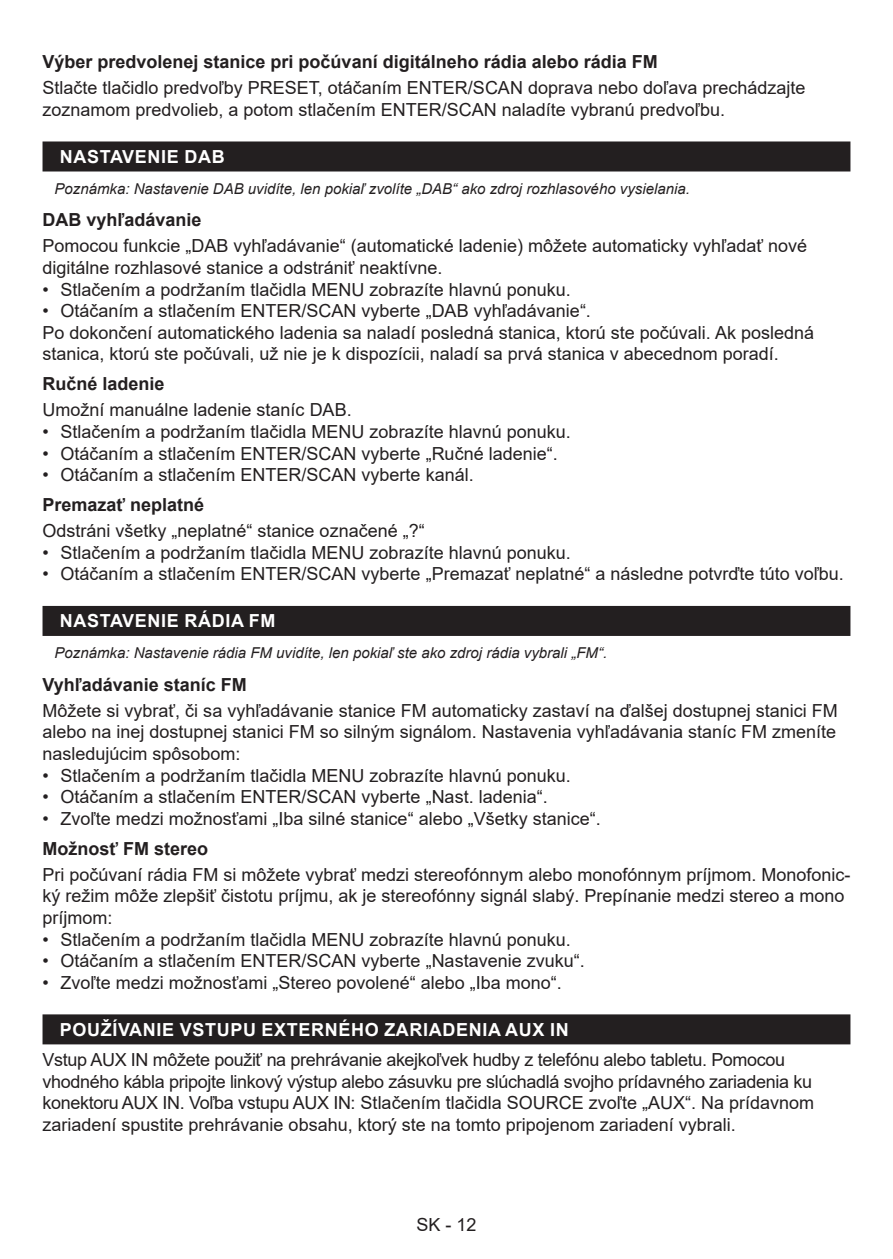
<style>
.page{position:relative;width:893px;height:1259px;background:#fff}
.page>*{position:absolute;margin:0;border:0;box-sizing:border-box;transform-origin:0 0}
.t1{font:18px/21.6px "Arial";color:#231f20}
.t2{font:18px/21.6px "Arial";letter-spacing:-.02em;color:#231f20}
.t3{font:700 18px "Arial";color:#231f20}
.t4{font:700 18px "Arial";letter-spacing:.035em;color:#fff}
.t5{font:italic 15px "Arial";color:#231f20}
</style>
<div class="page">
<div style="left:43px;top:141px;width:807px;height:30px;background:#231f20"></div>
<div style="left:43px;top:606px;width:807px;height:30px;background:#231f20"></div>
<div style="left:43px;top:1014px;width:807px;height:30px;background:#231f20"></div>
<p class="t3" style="left:43px;top:49px;width:617px">Výber predvolenej stanice pri počúvaní digitálneho rádia alebo rádia FM</p>
<p class="t1" style="left:43px;top:77px;width:764px">Stlačte tlačidlo predvoľby PRESET, otáčaním ENTER/SCAN doprava nebo doľava prechádzajte zoznamom predvolieb, a potom stlačením ENTER/SCAN naladíte vybranú predvoľbu.</p>
<p class="t4" style="left:60px;top:144px;width:166px">NASTAVENIE DAB</p>
<p class="t5" style="left:55px;top:179px;width:637px">Poznámka: Nastavenie DAB uvidíte, len pokiaľ zvolíte „DAB“ ako zdroj rozhlasového vysielania.</p>
<p class="t3" style="left:43px;top:207px;width:160px">DAB vyhľadávanie</p>
<p class="t1" style="left:43px;top:235px;width:766px">Pomocou funkcie „DAB vyhľadávanie“ (automatické ladenie) môžete automaticky vyhľadať nové digitálne rozhlasové stanice a odstrániť neaktívne.</p>
<p class="t1" style="left:43px;top:278px;width:530px">• Stlačením a podržaním tlačidla MENU zobrazíte hlavnú ponuku.</p>
<p class="t1" style="left:43px;top:300px;width:773px">• Otáčaním a stlačením ENTER/SCAN vyberte „DAB vyhľadávanie“.<br>Po dokončení automatického ladenia sa naladí posledná stanica, ktorú ste počúvali. Ak posledná stanica, ktorú ste počúvali, už nie je k dispozícii, naladí sa prvá stanica v abecednom poradí.</p>
<p class="t3" style="left:43px;top:371px;width:124px">Ručné ladenie</p>
<p class="t1" style="left:43px;top:399px;width:311px">Umožní manuálne ladenie staníc DAB.</p>
<p class="t1" style="left:43px;top:421px;width:530px">• Stlačením a podržaním tlačidla MENU zobrazíte hlavnú ponuku.</p>
<p class="t1" style="left:43px;top:442px;width:517px">• Otáčaním a stlačením ENTER/SCAN vyberte „Ručné ladenie“.</p>
<p class="t1" style="left:43px;top:464px;width:433px">• Otáčaním a stlačením ENTER/SCAN vyberte kanál.</p>
<p class="t3" style="left:43px;top:492px;width:163px">Premazať neplatné</p>
<p class="t1" style="left:43px;top:520px;width:384px">Odstráni všetky „neplatné“ stanice označené „?“</p>
<p class="t1" style="left:43px;top:541px;width:530px">• Stlačením a podržaním tlačidla MENU zobrazíte hlavnú ponuku.</p>
<p class="t1" style="left:43px;top:563px;width:803px">• Otáčaním a stlačením ENTER/SCAN vyberte „Premazať neplatné“ a následne potvrďte túto voľbu.</p>
<p class="t4" style="left:60px;top:608px;width:217px">NASTAVENIE RÁDIA FM</p>
<p class="t5" style="left:55px;top:643px;width:554px">Poznámka: Nastavenie rádia FM uvidíte, len pokiaľ ste ako zdroj rádia vybrali „FM“.</p>
<p class="t3" style="left:43px;top:672px;width:206px">Vyhľadávanie staníc FM</p>
<p class="t1" style="left:43px;top:699px;width:797px;text-align:justify">Môžete si vybrať, či sa vyhľadávanie stanice FM automaticky zastaví na ďalšej dostupnej stanici FM alebo na inej dostupnej stanici FM so silným signálom. Nastavenia vyhľadávania staníc FM zmeníte nasledujúcim spôsobom:</p>
<p class="t1" style="left:43px;top:764px;width:530px">• Stlačením a podržaním tlačidla MENU zobrazíte hlavnú ponuku.</p>
<p class="t1" style="left:43px;top:786px;width:507px">• Otáčaním a stlačením ENTER/SCAN vyberte „Nast. ladenia“.</p>
<p class="t1" style="left:43px;top:807px;width:560px">• Zvoľte medzi možnosťami „Iba silné stanice“ alebo „Všetky stanice“.</p>
<p class="t3" style="left:43px;top:836px;width:167px">Možnosť FM stereo</p>
<p class="t1" style="left:43px;top:863px;width:809px">Pri počúvaní rádia FM si môžete vybrať medzi stereofónnym alebo monofónnym príjmom. Monofonic&shy;ký režim môže zlepšiť čistotu príjmu, ak je stereofónny signál slabý. Prepínanie medzi stereo a mono príjmom:</p>
<p class="t1" style="left:43px;top:928px;width:530px">• Stlačením a podržaním tlačidla MENU zobrazíte hlavnú ponuku.</p>
<p class="t1" style="left:43px;top:950px;width:544px">• Otáčaním a stlačením ENTER/SCAN vyberte „Nastavenie zvuku“.</p>
<p class="t1" style="left:43px;top:971px;width:521px">• Zvoľte medzi možnosťami „Stereo povolené“ alebo „Iba mono“.</p>
<p class="t4" style="left:60px;top:1017px;width:510px">POUŽÍVANIE VSTUPU EXTERNÉHO ZARIADENIA AUX IN</p>
<p class="t2" style="left:43px;top:1048px;width:773px">Vstup AUX IN môžete použiť na prehrávanie akejkoľvek hudby z telefónu alebo tabletu. Pomocou vhodného kábla pripojte linkový výstup alebo zásuvku pre slúchadlá svojho prídavného zariadenia ku konektoru AUX IN. Voľba vstupu AUX IN: Stlačením tlačidla SOURCE zvoľte „AUX“. Na prídavnom zariadení spustite prehrávanie obsahu, ktorý ste na tomto pripojenom zariadení vybrali.</p>
<p class="t1" style="left:416px;top:1214px;width:62px">SK - 12</p>
</div>
